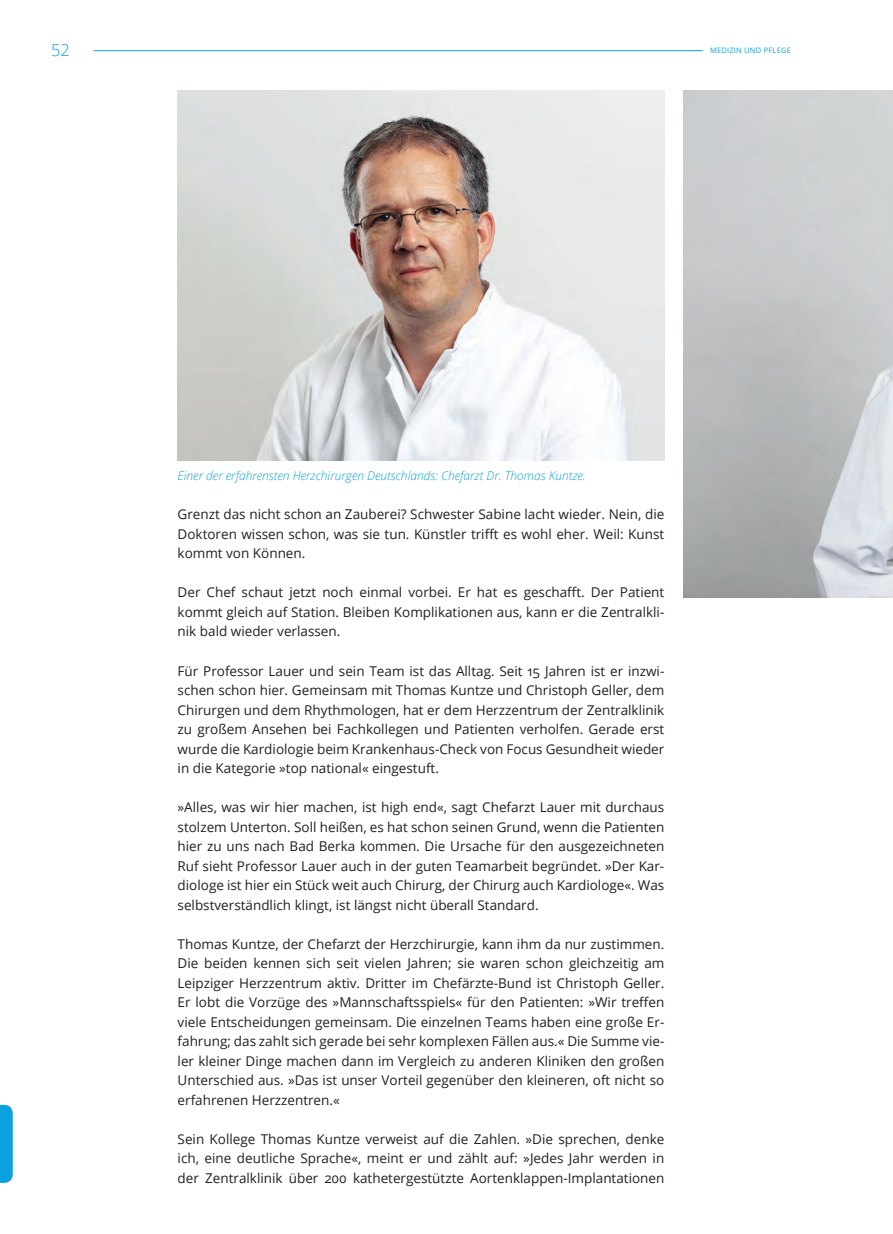
<style>
.page{position:relative;width:893px;height:1234px;background:#fff}
.page>*{position:absolute;margin:0;border:0;box-sizing:border-box;transform-origin:0 0}
.t1{font:300 16.5px "Open Sans";color:#09a2de}
.t2{font:13.5px/19.5px "Open Sans";color:#231f20;text-align:justify}
.t3{font:italic 300 12px "Open Sans";color:#09a2de}
.t4{font:7.5px "Open Sans";letter-spacing:.03em;color:#09a2de}
</style>
<div class="page">
<svg style="left:0;top:1104px;width:13px;height:78px"></svg>
<img style="left:178px;top:90px;width:486px;height:371px">
<img style="left:684px;top:90px;width:209px;height:507px">
<hr style="left:94px;top:50px;width:608px;height:1px;background:#09a2de">
<p class="t1" style="left:51px;top:39px;width:21px">52</p>
<p class="t4" style="left:710px;top:45px;width:82px">MEDIZIN UND PFLEGE</p>
<p class="t3" style="left:178px;top:467px;width:410px">Einer der erfahrensten Herzchirurgen Deutschlands: Chefarzt Dr. Thomas Kuntze.</p>
<p class="t2" style="left:178px;top:504px;width:488px">Grenzt das nicht schon an Zauberei? Schwester Sabine lacht wieder. Nein, die Doktoren wissen schon, was sie tun. Künstler trifft es wohl eher. Weil: Kunst kommt von Können.</p>
<p class="t2" style="left:178px;top:582px;width:488px">Der Chef schaut jetzt noch einmal vorbei. Er hat es geschafft. Der Patient kommt gleich auf Station. Bleiben Komplikationen aus, kann er die Zentralkli&shy;nik bald wieder verlassen.</p>
<p class="t2" style="left:178px;top:660px;width:488px">Für Professor Lauer und sein Team ist das Alltag. Seit 15 Jahren ist er inzwi&shy;schen schon hier. Gemeinsam mit Thomas Kuntze und Christoph Geller, dem Chirurgen und dem Rhythmologen, hat er dem Herzzentrum der Zentralklinik zu großem Ansehen bei Fachkollegen und Patienten verholfen. Gerade erst wurde die Kardiologie beim Krankenhaus-Check von Focus Gesundheit wieder in die Kategorie »top national« eingestuft.</p>
<p class="t2" style="left:178px;top:796px;width:488px">»Alles, was wir hier machen, ist high end«, sagt Chefarzt Lauer mit durchaus stolzem Unterton. Soll heißen, es hat schon seinen Grund, wenn die Patienten hier zu uns nach Bad Berka kommen. Die Ursache für den ausgezeichneten Ruf sieht Professor Lauer auch in der guten Teamarbeit begründet. »Der Kar&shy;diologe ist hier ein Stück weit auch Chirurg, der Chirurg auch Kardiologe«. Was selbstverständlich klingt, ist längst nicht überall Standard.</p>
<p class="t2" style="left:178px;top:933px;width:488px">Thomas Kuntze, der Chefarzt der Herzchirurgie, kann ihm da nur zustimmen.<br>Die beiden kennen sich seit vielen Jahren; sie waren schon gleichzeitig am Leipziger Herzzentrum aktiv. Dritter im Chefärzte-Bund ist Christoph Geller.<br>Er lobt die Vorzüge des »Mannschaftsspiels« für den Patienten: »Wir treffen viele Entscheidungen gemeinsam. Die einzelnen Teams haben eine große Er&shy;fahrung; das zahlt sich gerade bei sehr komplexen Fällen aus.« Die Summe vie&shy;ler kleiner Dinge machen dann im Vergleich zu anderen Kliniken den großen Unterschied aus. »Das ist unser Vorteil gegenüber den kleineren, oft nicht so erfahrenen Herzzentren.«</p>
<p class="t2" style="left:178px;top:1128px;width:488px">Sein Kollege Thomas Kuntze verweist auf die Zahlen. »Die sprechen, denke ich, eine deutliche Sprache«, meint er und zählt auf: »Jedes Jahr werden in der Zentralklinik über 200 kathetergestützte Aortenklappen-Implantationen</p>
</div>
